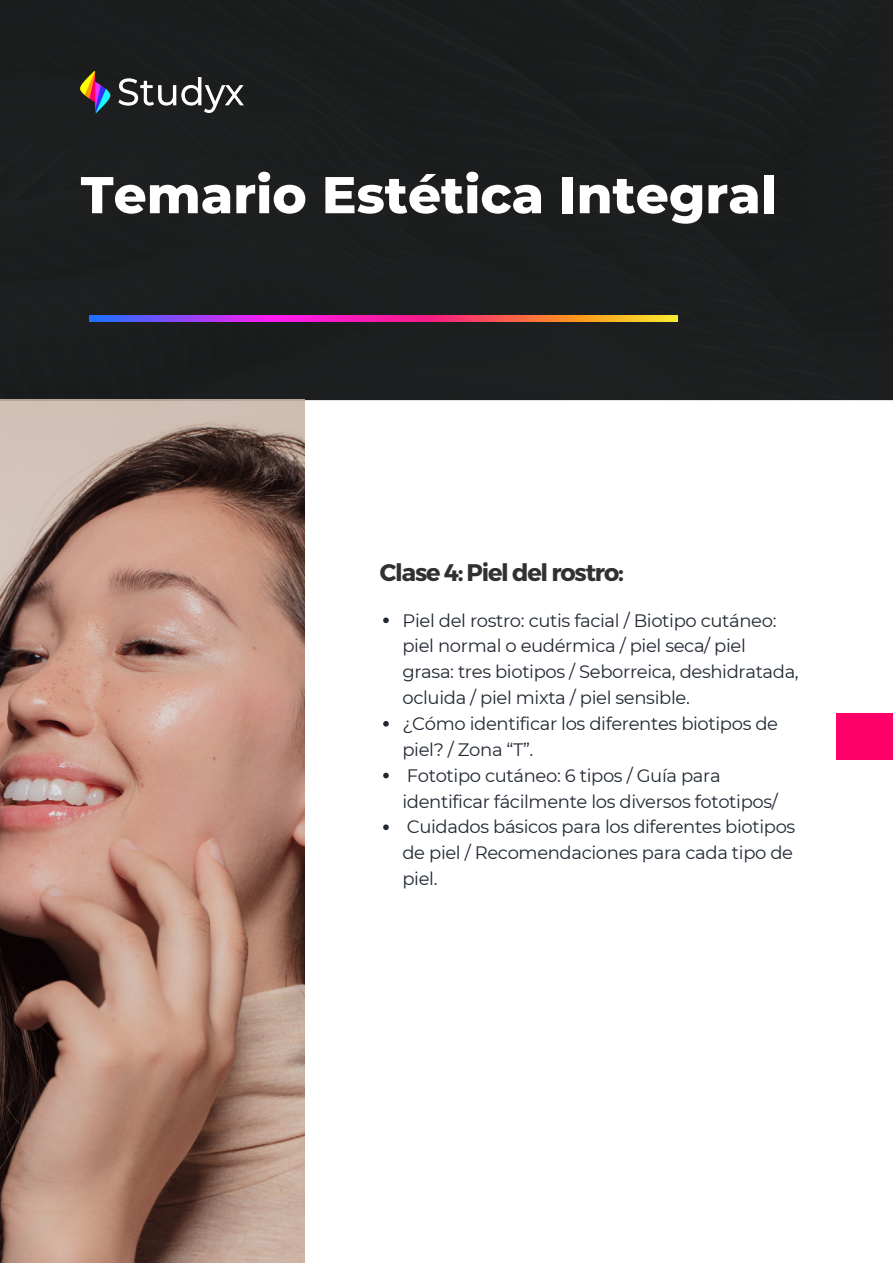
<style>
.page{position:relative;width:893px;height:1264px;background:#fff}
.page>*{position:absolute;margin:0;border:0;box-sizing:border-box;transform-origin:0 0}
.t1{font:800 51.6px "Montserrat";color:#fff}
.t2{font:700 24px "Montserrat";letter-spacing:-.05em;color:#313132}
.t3{font:18px/25.8px "Montserrat";letter-spacing:-.02em;color:#212832}
</style>
<div class="page">
<svg style="left:383px;top:617px;width:6px;height:6px"></svg>
<svg style="left:383px;top:721px;width:6px;height:5px"></svg>
<svg style="left:383px;top:772px;width:6px;height:6px"></svg>
<svg style="left:383px;top:824px;width:6px;height:6px"></svg>
<img style="left:0;top:400px;width:305px;height:862px">
<div style="left:836px;top:713px;width:56px;height:46px;background:#ff0068"></div>
<div style="left:0;top:0;width:892px;height:400px;background:#1c1e1e"></div>
<img style="left:81px;top:72px;width:163px;height:40px">
<img style="left:90px;top:316px;width:587px;height:5px">
<h1 class="t1" style="left:81px;top:163px;width:697px">Temario Estética Integral</h1>
<h2 class="t2" style="left:380px;top:556px;width:245px">Clase 4: Piel del rostro:</h2>
<p class="t3" style="left:402px;top:607px;width:398px">Piel del rostro: cutis facial / Biotipo cutáneo: piel normal o eudérmica / piel seca/ piel grasa: tres biotipos / Seborreica, deshidratada, ocluida / piel mixta / piel sensible.<br>¿Cómo identificar los diferentes biotipos de piel? / Zona “T”.<br>Fototipo cutáneo: 6 tipos / Guía para identificar fácilmente los diversos fototipos/ Cuidados básicos para los diferentes biotipos de piel / Recomendaciones para cada tipo de piel.</p>
</div>
